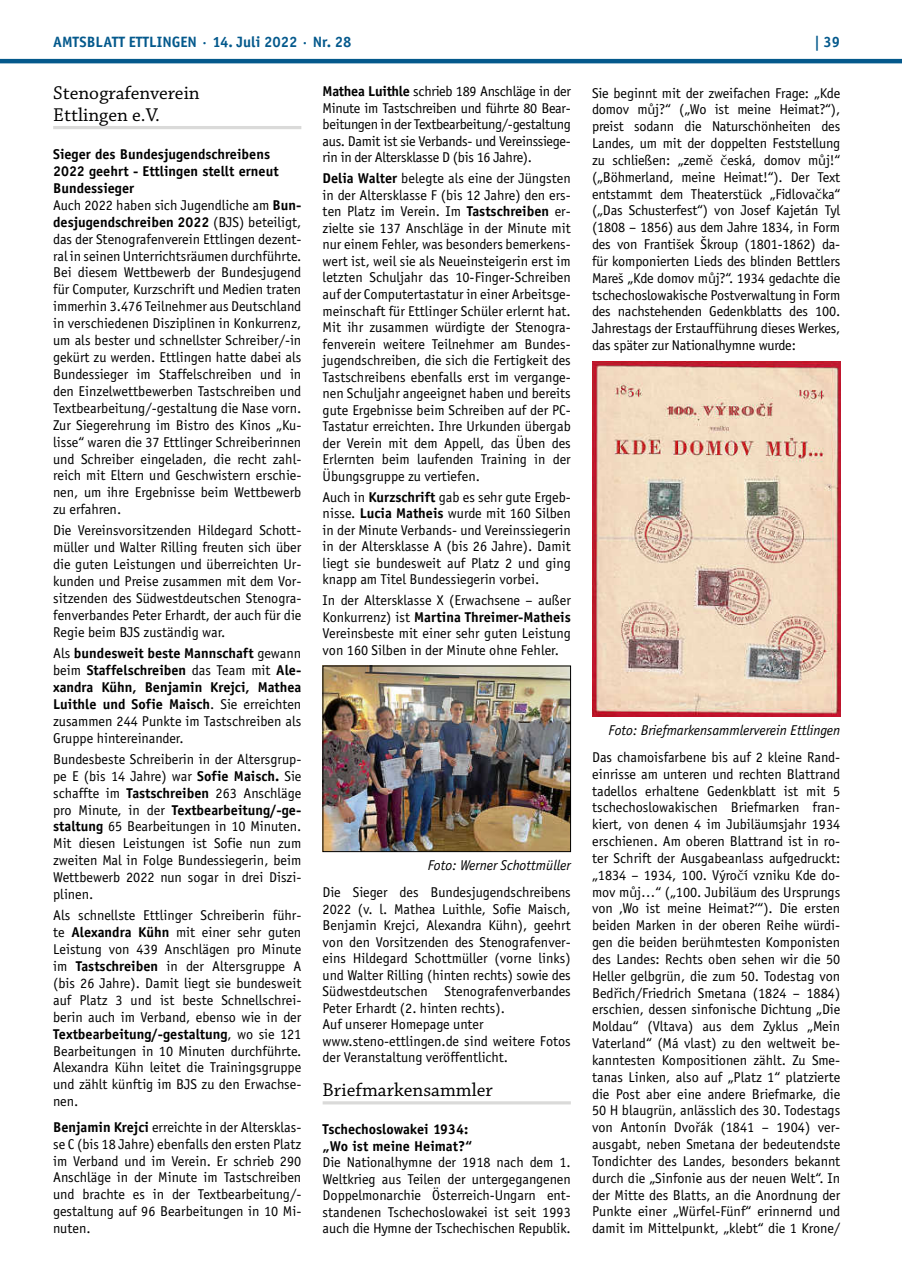
<style>
.page{position:relative;width:902px;height:1280px;background:#fff}
.page>*{position:absolute;margin:0;border:0;box-sizing:border-box;transform-origin:0 0}
.t1{font:19.5px/21.5px "Chaparral Pro";color:#000}
.t2{font:700 15px "Officina Sans";color:#04598c}
.t3{font:14.25px/17px "Officina Sans";color:#000;text-align:justify}
.t4{font:700 14.25px/17px "Officina Sans";color:#000;text-align:justify}
.t5{font:italic 14.25px "Officina Sans";color:#000}
.s1{font-weight:700}
.s2{font-weight:400}
.s3{font-family:"Optima LH East A"}
</style>
<div class="page">
<hr style="left:0;top:59px;width:901px;height:4px;background:#04598c">
<hr style="left:53px;top:126px;width:248px;height:3px;background:#dadad9">
<hr style="left:322px;top:1101px;width:248px;height:3px;background:#dadad9">
<img style="left:324px;top:668px;width:244px;height:182px">
<div style="left:322px;top:666px;width:248px;height:186px;border:1px solid #000"></div>
<img style="left:592px;top:361px;width:248px;height:355px">
<p class="t2" style="left:53px;top:32px;width:300px">AMTSBLATT ETTLINGEN · 14. Juli 2022 · Nr. 28</p>
<p class="t2" style="left:814px;top:32px;width:28px">| 39</p>
<h1 class="t1" style="left:53px;top:83px;width:148px">Stenografenverein<br>Ettlingen e.V.</h1>
<p class="t3" style="left:53px;top:146px;width:250px;text-align:left"><span class="s1">Sieger des Bundesjugendschreibens 2022 geehrt - Ettlingen stellt erneut Bundessieger<br></span>Auch 2022 haben sich Jugendliche am <span class="s1">Bun&shy;desjugendschreiben 2022</span> (BJS) beteiligt, das der Stenografenverein Ettlingen dezent&shy;ral in seinen Unterrichtsräumen durchführte.<br>Bei diesem Wettbewerb der Bundesjugend für Computer, Kurzschrift und Medien traten immerhin 3.476 Teilnehmer aus Deutschland in verschiedenen Disziplinen in Konkurrenz, um als bester und schnellster Schreiber/-in gekürt zu werden. Ettlingen hatte dabei als Bundessieger im Staffelschreiben und in den Einzelwettbewerben Tastschreiben und Textbearbeitung/-gestaltung die Nase vorn.<br>Zur Siegerehrung im Bistro des Kinos „Ku&shy;lisse“ waren die 37 Ettlinger Schreiberinnen und Schreiber eingeladen, die recht zahl&shy;reich mit Eltern und Geschwistern erschie&shy;nen, um ihre Ergebnisse beim Wettbewerb zu erfahren.</p>
<p class="t3" style="left:53px;top:522px;width:250px">Die Vereinsvorsitzenden Hildegard Schott&shy;müller und Walter Rilling freuten sich über die guten Leistungen und überreichten Ur&shy;kunden und Preise zusammen mit dem Vor&shy;sitzenden des Südwestdeutschen Stenogra&shy;fenverbandes Peter Erhardt, der auch für die Regie beim BJS zuständig war.</p>
<p class="t4" style="left:53px;top:645px;width:250px"><span class="s2">Als</span> bundesweit beste Mannschaft <span class="s2">gewann beim</span> Staffelschreiben <span class="s2">das Team mit</span> Ale&shy;xandra Kühn, Benjamin Krejci, Mathea Luithle und Sofie Maisch<span class="s2">. Sie erreichten zusammen 244 Punkte im Tastschreiben als Gruppe hintereinander.</span></p>
<p class="t3" style="left:53px;top:750px;width:250px">Bundesbeste Schreiberin in der Altersgrup&shy;pe E (bis 14 Jahre) war <span class="s1">Sofie Maisch.</span> Sie schaffte im <span class="s1">Tastschreiben</span> 263 Anschläge pro Minute, in der <span class="s1">Textbearbeitung/-ge&shy;staltung</span> 65 Bearbeitungen in 10 Minuten.<br>Mit diesen Leistungen ist Sofie nun zum zweiten Mal in Folge Bundessiegerin, beim Wettbewerb 2022 nun sogar in drei Diszi&shy;plinen.</p>
<p class="t3" style="left:53px;top:907px;width:250px">Als schnellste Ettlinger Schreiberin führ&shy;te <span class="s1">Alexandra Kühn</span> mit einer sehr guten Leistung von 439 Anschlägen pro Minute im <span class="s1">Tastschreiben</span> in der Altersgruppe A (bis 26 Jahre). Damit liegt sie bundesweit auf Platz 3 und ist beste Schnellschrei&shy;berin auch im Verband, ebenso wie in der <span class="s1">Textbearbeitung/-gestaltung</span>, wo sie 121<br>Bearbeitungen in 10 Minuten durchführte.<br>Alexandra Kühn leitet die Trainingsgruppe und zählt künftig im BJS zu den Erwachse&shy;nen.</p>
<p class="t3" style="left:53px;top:1118px;width:250px"><span class="s1">Benjamin Krejci</span> erreichte in der Altersklas&shy;se C (bis 18 Jahre) ebenfalls den ersten Platz im Verband und im Verein. Er schrieb 290<br>Anschläge in der Minute im Tastschreiben und brachte es in der Textbearbeitung/- gestaltung auf 96 Bearbeitungen in 10 Mi&shy;nuten.</p>
<p class="t3" style="left:322px;top:83px;width:250px;line-height:16.5px"><span class="s1">Mathea Luithle</span> schrieb 189 Anschläge in der Minute im Tastschreiben und führte 80 Bear&shy;beitungen in der Textbearbeitung/-gestaltung aus. Damit ist sie Verbands- und Vereinssiege&shy;rin in der Altersklasse D (bis 16 Jahre).</p>
<p class="t3" style="left:322px;top:170px;width:250px;line-height:16.5px"><span class="s1">Delia Walter</span> belegte als eine der Jüngsten in der Altersklasse F (bis 12 Jahre) den ers&shy;ten Platz im Verein. Im <span class="s1">Tastschreiben</span> er&shy;zielte sie 137 Anschläge in der Minute mit nur einem Fehler, was besonders bemerkens&shy;wert ist, weil sie als Neueinsteigerin erst im letzten Schuljahr das 10-Finger-Schreiben auf der Computertastatur in einer Arbeitsge&shy;meinschaft für Ettlinger Schüler erlernt hat.<br>Mit ihr zusammen würdigte der Stenogra&shy;fenverein weitere Teilnehmer am Bundes&shy;jugendschreiben, die sich die Fertigkeit des Tastschreibens ebenfalls erst im vergange&shy;nen Schuljahr angeeignet haben und bereits gute Ergebnisse beim Schreiben auf der PC-Tastatur erreichten. Ihre Urkunden übergab der Verein mit dem Appell, das Üben des Erlernten beim laufenden Training in der Übungsgruppe zu vertiefen.</p>
<p class="t3" style="left:322px;top:489px;width:250px;line-height:16.5px">Auch in <span class="s1">Kurzschrift</span> gab es sehr gute Ergeb&shy;nisse. <span class="s1">Lucia Matheis</span> wurde mit 160 Silben in der Minute Verbands- und Vereinssiegerin in der Altersklasse A (bis 26 Jahre). Damit liegt sie bundesweit auf Platz 2 und ging knapp am Titel Bundessiegerin vorbei.</p>
<p class="t3" style="left:322px;top:592px;width:250px;line-height:16.5px">In der Altersklasse X (Erwachsene – außer Konkurrenz) ist <span class="s1">Martina Threimer-Matheis </span>Vereinsbeste mit einer sehr guten Leistung von 160 Silben in der Minute ohne Fehler.</p>
<p class="t3" style="left:592px;top:84px;width:250px">Sie beginnt mit der zweifachen Frage: „Kde domov m<span class="s3">ů</span>j?“ („Wo ist meine Heimat?“), preist sodann die Naturschönheiten des Landes, um mit der doppelten Feststellung zu schließen: „zem<span class="s3">ě č</span>eská, domov m<span class="s3">ů</span>j!“ („Böhmerland, meine Heimat!“). Der Text entstammt dem Theaterstück „Fidlova<span class="s3">č</span>ka“ („Das Schusterfest“) von Josef Kajetán Tyl (1808 – 1856) aus dem Jahre 1834, in Form des von František Škroup (1801-1862) da&shy;für komponierten Lieds des blinden Bettlers Mareš „Kde domov m<span class="s3">ů</span>j?“. 1934 gedachte die tschechoslowakische Postverwaltung in Form des nachstehenden Gedenkblatts des 100.<br>Jahrestags der Erstaufführung dieses Werkes, das später zur Nationalhymne wurde:</p>
<p class="t5" style="left:608px;top:721px;width:233px">Foto: Briefmarkensammlerverein Ettlingen</p>
<p class="t3" style="left:592px;top:749px;width:250px">Das chamoisfarbene bis auf 2 kleine Rand&shy;einrisse am unteren und rechten Blattrand tadellos erhaltene Gedenkblatt ist mit 5 tschechoslowakischen Briefmarken fran&shy;kiert, von denen 4 im Jubiläumsjahr 1934 erschienen. Am oberen Blattrand ist in ro&shy;ter Schrift der Ausgabeanlass aufgedruckt: „1834 – 1934, 100. Výro<span class="s3">č</span>í vzniku Kde do&shy;mov m<span class="s3">ů</span>j…“ („100. Jubiläum des Ursprungs von ‚Wo ist meine Heimat?‘“). Die ersten beiden Marken in der oberen Reihe würdi&shy;gen die beiden berühmtesten Komponisten des Landes: Rechts oben sehen wir die 50<br>Heller gelbgrün, die zum 50. Todestag von Bed<span class="s3">ř</span>ich/Friedrich Smetana (1824 – 1884) erschien, dessen sinfonische Dichtung „Die Moldau“ (Vltava) aus dem Zyklus „Mein Vaterland“ (Má vlast) zu den weltweit be&shy;kanntesten Kompositionen zählt. Zu Sme&shy;tanas Linken, also auf „Platz 1“ platzierte die Post aber eine andere Briefmarke, die 50 H blaugrün, anlässlich des 30. Todestags von Antonín Dvo<span class="s3">ř</span>ák (1841 – 1904) ver&shy;ausgabt, neben Smetana der bedeutendste Tondichter des Landes, besonders bekannt durch die „Sinfonie aus der neuen Welt“. In der Mitte des Blatts, an die Anordnung der Punkte einer „Würfel-Fünf“ erinnernd und damit im Mittelpunkt, „klebt“ die 1 Krone/</p>
<p class="t5" style="left:428px;top:857px;width:144px">Foto: Werner Schottmüller</p>
<p class="t3" style="left:322px;top:884px;width:250px;line-height:16.5px;text-align:left">Die Sieger des Bundesjugendschreibens 2022 (v. l. Mathea Luithle, Sofie Maisch, Benjamin Krejci, Alexandra Kühn), geehrt von den Vorsitzenden des Stenografenver&shy;eins Hildegard Schottmüller (vorne links) und Walter Rilling (hinten rechts) sowie des Südwestdeutschen Stenografenverbandes Peter Erhardt (2. hinten rechts).<br>Auf unserer Homepage unter www.steno-ettlingen.de sind weitere Fotos der Veranstaltung veröffentlicht.</p>
<h1 class="t1" style="left:322px;top:1080px;width:171px">Briefmarkensammler</h1>
<p class="t4" style="left:322px;top:1121px;width:151px;line-height:16.5px">Tschechoslowakei 1934: „Wo ist meine Heimat?“</p>
<p class="t3" style="left:322px;top:1154px;width:250px;line-height:16.5px">Die Nationalhymne der 1918 nach dem 1.<br>Weltkrieg aus Teilen der untergegangenen Doppelmonarchie Österreich-Ungarn ent&shy;standenen Tschechoslowakei ist seit 1993 auch die Hymne der Tschechischen Republik.</p>
</div>
